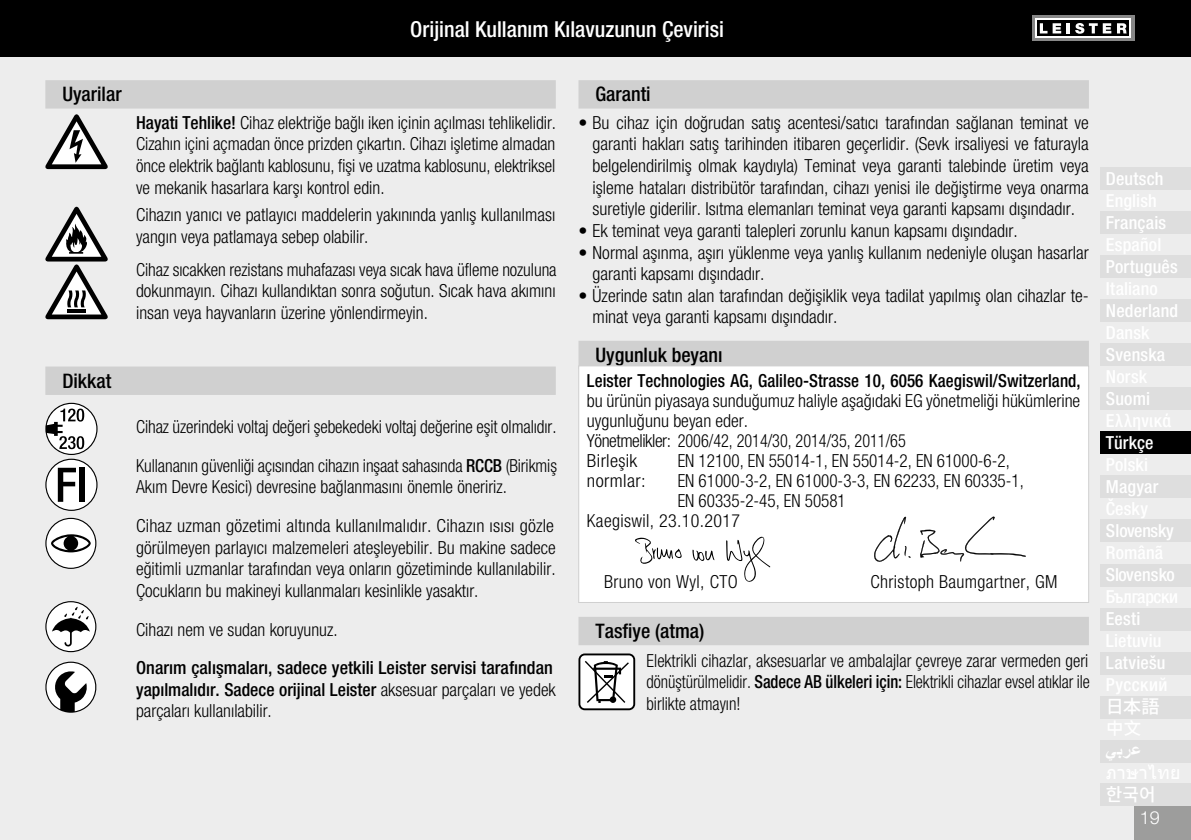
<style>
.page{position:relative;width:1191px;height:840px;background:#fff}
.page>*{position:absolute;margin:0;border:0;box-sizing:border-box;transform-origin:0 0}
.t1{font:500 condensed 22px "Helvetica Neue LTW1 G";color:#fff}
.t2{font:500 condensed 20px "Helvetica Neue LTW1 G";color:#000}
.t3{font:300 condensed 18px/21.6px "Helvetica Neue LTW1 G";color:#000}
.t4{font:300 condensed 18px/21.6px "Helvetica Neue LTW1 G";color:#000;text-align:justify;scale:.96 1}
.t5{font:300 condensed 18px/21.6px "Helvetica Neue LTW1 G";color:#000;text-align:justify;scale:.95 1}
.t6{font:500 condensed 18px/21.6px "Helvetica Neue LTW1 G";letter-spacing:.005em;color:#000}
.t7{font:500 condensed 18px "Helvetica Neue LTW1 G";letter-spacing:.01em;color:#fff}
.t8{font:500 condensed 18px "Helvetica Neue LTW1 G";letter-spacing:.005em;color:#000;scale:.95 1}
.t9{font:300 condensed 18px "Helvetica Neue LTW1 G";letter-spacing:.02em;color:#000}
.t10{font:500 condensed 18px "Helvetica Neue LTW1 G";letter-spacing:-.01em;color:#fff}
.t11{font:300 condensed 18px "Helvetica Neue LTW1 G";letter-spacing:.02em;color:#000;scale:1.05 1}
.t12{font:700 18px "Times New Roman";color:#fff}
.t13{font:500 18px "Koz Go Pro";color:#fff}
.t14{font:500 18px "Source Han Sans KR";color:#fff}
.t15{font:300 18px "Helvetica Neue LTW1 G";color:#fff}
.s1{font-weight:500}
.s2{font-weight:300}
</style>
<div class="page">
<div style="left:0;top:57px;width:1191px;height:782px;background:#ededed"></div>
<div style="left:0;top:0;width:1191px;height:57px;background:#000"></div>
<div style="left:1134px;top:805px;width:57px;height:34px;background:#9d9d9c"></div>
<svg style="left:1032px;top:16px;width:102px;height:25px"></svg>
<svg style="left:1035px;top:19px;width:96px;height:19px"></svg>
<div style="left:1037px;top:21px;width:92px;height:15px;background:#000"></div>
<svg style="left:1039px;top:23px;width:22px;height:10px"></svg>
<hr style="left:1066px;top:23px;width:4px;height:10px;background:#fff">
<svg style="left:1075px;top:23px;width:36px;height:11px"></svg>
<svg style="left:1117px;top:23px;width:9px;height:10px"></svg>
<div style="left:1100px;top:167px;width:91px;height:22px;background:#dedede"></div>
<div style="left:1100px;top:211px;width:91px;height:22px;background:#dedede"></div>
<div style="left:1100px;top:255px;width:91px;height:22px;background:#dedede"></div>
<div style="left:1100px;top:299px;width:91px;height:22px;background:#dedede"></div>
<div style="left:1100px;top:343px;width:91px;height:22px;background:#dedede"></div>
<div style="left:1100px;top:387px;width:91px;height:22px;background:#dedede"></div>
<div style="left:1100px;top:475px;width:91px;height:22px;background:#dedede"></div>
<div style="left:1100px;top:519px;width:91px;height:22px;background:#dedede"></div>
<div style="left:1100px;top:563px;width:91px;height:22px;background:#dedede"></div>
<div style="left:1100px;top:607px;width:91px;height:22px;background:#dedede"></div>
<div style="left:1100px;top:651px;width:91px;height:22px;background:#dedede"></div>
<div style="left:1100px;top:695px;width:91px;height:22px;background:#dedede"></div>
<div style="left:1100px;top:739px;width:91px;height:22px;background:#dedede"></div>
<div style="left:1100px;top:783px;width:91px;height:22px;background:#dedede"></div>
<div style="left:45px;top:80px;width:511px;height:28px;background:#d0d0d0"></div>
<div style="left:45px;top:366px;width:511px;height:28px;background:#d0d0d0"></div>
<svg style="left:45px;top:114px;width:63px;height:55px"></svg>
<svg style="left:45px;top:207px;width:63px;height:112px"></svg>
<svg style="left:45px;top:402px;width:53px;height:108px"></svg>
<div style="left:80px;top:467px;width:5px;height:34px;background:#000"></div>
<svg style="left:45px;top:517px;width:51px;height:51px"></svg>
<div style="left:578px;top:80px;width:511px;height:28px;background:#d0d0d0"></div>
<div style="left:578px;top:340px;width:511px;height:29px;background:#d0d0d0"></div>
<div style="left:578px;top:616px;width:511px;height:28px;background:#d0d0d0"></div>
<div style="left:579px;top:365px;width:509px;height:237px;background:#fff"></div>
<div style="left:578px;top:365px;width:511px;height:237px;border:1px solid #d0d0d0"></div>
<svg style="left:578px;top:653px;width:57px;height:56px"></svg>
<svg style="left:635px;top:537px;width:47px;height:26px"></svg>
<svg style="left:726px;top:536px;width:44px;height:46px"></svg>
<svg style="left:692px;top:549px;width:22px;height:12px"></svg>
<svg style="left:45px;top:601px;width:51px;height:50px"></svg>
<svg style="left:45px;top:661px;width:52px;height:51px"></svg>
<div style="left:1100px;top:431px;width:91px;height:22px;background:#000"></div>
<svg style="left:874px;top:516px;width:36px;height:45px"></svg>
<svg style="left:920px;top:516px;width:106px;height:45px"></svg>
<p class="t1" style="left:410px;top:16px;width:315px">Orijinal Kullanım Kılavuzunun Çevirisi</p>
<p class="t2" style="left:62px;top:82px;width:61px">Uyarilar</p>
<p class="t3" style="left:136px;top:112px;width:421px;text-align:justify"><span class="s1">Hayati Tehlike!</span> Cihaz elektriğe bağlı iken içinin açılması tehlikelidir.<br>Cizahın içini açmadan önce prizden çıkartın. Cihazı işletime almadan önce elektrik bağlantı kablosunu, fişi ve uzatma kablosunu, elektriksel ve mekanik hasarlara karşı kontrol edin.</p>
<p class="t3" style="left:136px;top:204px;width:421px">Cihazın yanıcı ve patlayıcı maddelerin yakınında yanlış kullanılması yangın veya patlamaya sebep olabilir.</p>
<p class="t4" style="left:136px;top:258px;width:439px">Cihaz sıcakken rezistans muhafazası veya sıcak hava üfleme nozuluna dokunmayın. Cihazı kullandıktan sonra soğutun. Sıcak hava akımını insan veya hayvanların üzerine yönlendirmeyin.</p>
<p class="t2" style="left:62px;top:368px;width:50px">Dikkat</p>
<p class="t4" style="left:136px;top:407px;width:440px;line-height:38.6px">Cihaz üzerindeki voltaj değeri şebekedeki voltaj değerine eşit olmalıdır.<br>Kullananın güvenliği açısından cihazın inşaat sahasında <span class="s1">RCCB</span> (Birikmiş</p>
<p class="t3" style="left:136px;top:467px;width:419px;line-height:38.6px">Akım Devre Kesici) devresine bağlanmasını önemle öneririz.<br>Cihaz uzman gözetimi altında kullanılmalıdır. Cihazın ısısı gözle</p>
<p class="t3" style="left:136px;top:536px;width:421px;text-align:justify">görülmeyen parlayıcı malzemeleri ateşleyebilir. Bu makine sadece eğitimli uzmanlar tarafından veya onların gözetiminde kullanılabilir.<br>Çocukların bu makineyi kullanmaları kesinlikle yasaktır.</p>
<p class="t3" style="left:136px;top:618px;width:203px">Cihazı nem ve sudan koruyunuz.</p>
<p class="t6" style="left:136px;top:656px;width:421px">Onarım çalışmaları, sadece yetkili Leister servisi tarafından yapılmalıdır. Sadece orijinal Leister <span class="s2">aksesuar parçaları ve yedek parçaları kullanılabilir.</span></p>
<p class="t2" style="left:595px;top:82px;width:57px">Garanti</p>
<p class="t3" style="left:592px;top:112px;width:498px;text-align:justify;text-indent:-14px">• Bu cihaz için doğrudan satış acentesi/satıcı tarafından sağlanan teminat ve garanti hakları satış tarihinden itibaren geçerlidir. (Sevk irsaliyesi ve faturayla belgelendirilmiş olmak kaydıyla) Teminat veya garanti talebinde üretim veya işleme hataları distribütör tarafından, cihazı yenisi ile değiştirme veya onarma suretiyle giderilir. Isıtma elemanları teminat veya garanti kapsamı dışındadır.</p>
<p class="t3" style="left:578px;top:220px;width:441px">• Ek teminat veya garanti talepleri zorunlu kanun kapsamı dışındadır.</p>
<p class="t3" style="left:592px;top:241px;width:498px;text-indent:-14px">• Normal aşınma, aşırı yüklenme veya yanlış kullanım nedeniyle oluşan hasarlar garanti kapsamı dışındadır.</p>
<p class="t3" style="left:592px;top:284px;width:498px;text-indent:-14px">• Üzerinde satın alan tarafından değişiklik veya tadilat yapılmış olan cihazlar te&shy;minat veya garanti kapsamı dışındadır.</p>
<p class="t2" style="left:595px;top:342px;width:128px">Uygunluk beyanı</p>
<p class="t8" style="left:587px;top:369px;width:521px">Leister Technologies AG, Galileo-Strasse 10, 6056 Kaegiswil/Switzerland,</p>
<p class="t3" style="left:587px;top:390px;width:495px;line-height:20px">bu ürünün piyasaya sunduğumuz haliyle aşağıdaki EG yönetmeliği hükümlerine uygunluğunu beyan eder.<br>Yönetmelikler: 2006/42, 2014/30, 2014/35, 2011/65<br>Birleşik</p>
<p class="t5" style="left:677px;top:450px;width:351px">EN 12100, EN 55014-1, EN 55014-2, EN 61000-6-2,</p>
<p class="t11" style="left:587px;top:470px;width:57px">normlar:</p>
<p class="t5" style="left:677px;top:470px;width:366px">EN 61000-3-2, EN 61000-3-3, EN 62233, EN 60335-1,</p>
<p class="t5" style="left:677px;top:490px;width:178px">EN 60335-2-45, EN 50581</p>
<p class="t9" style="left:587px;top:510px;width:155px">Kaegiswil, 23.10.2017</p>
<p class="t9" style="left:604px;top:570px;width:135px">Bruno von Wyl, CTO</p>
<p class="t9" style="left:870px;top:570px;width:188px">Christoph Baumgartner, GM</p>
<p class="t2" style="left:595px;top:618px;width:110px">Tasfiye (atma)</p>
<p class="t5" style="left:646px;top:649px;width:468px">Elektrikli cihazlar, aksesuarlar ve ambalajlar çevreye zarar vermeden geri dönüştürülmelidir. <span class="s1">Sadece AB ülkeleri için:</span> Elektrikli cihazlar evsel atıklar ile birlikte atmayın!</p>
<p class="t7" style="left:1106px;top:167px;width:59px">Deutsch</p>
<p class="t7" style="left:1106px;top:211px;width:62px">Français</p>
<p class="t7" style="left:1106px;top:255px;width:73px">Português</p>
<p class="t7" style="left:1106px;top:299px;width:74px">Nederland</p>
<p class="t7" style="left:1106px;top:343px;width:61px">Svenska</p>
<p class="t7" style="left:1106px;top:387px;width:46px">Suomi</p>
<p class="t7" style="left:1106px;top:431px;width:49px">Türkçe</p>
<p class="t7" style="left:1106px;top:475px;width:54px">Magyar</p>
<p class="t10" style="left:1106px;top:519px;width:70px">Slovensky</p>
<p class="t7" style="left:1105px;top:563px;width:70px">Slovensko</p>
<p class="t7" style="left:1105px;top:607px;width:36px">Eesti</p>
<p class="t7" style="left:1105px;top:651px;width:61px">Latviešu</p>
<p class="t13" style="left:1105px;top:694px;width:55px">日本語</p>
<p class="t12" style="left:1105px;top:738px;width:38px">ي عر ب</p>
<p class="t14" style="left:1105px;top:784px;width:51px">한국어</p>
<p class="t15" style="left:1140px;top:806px;width:22px">19</p>
</div>
